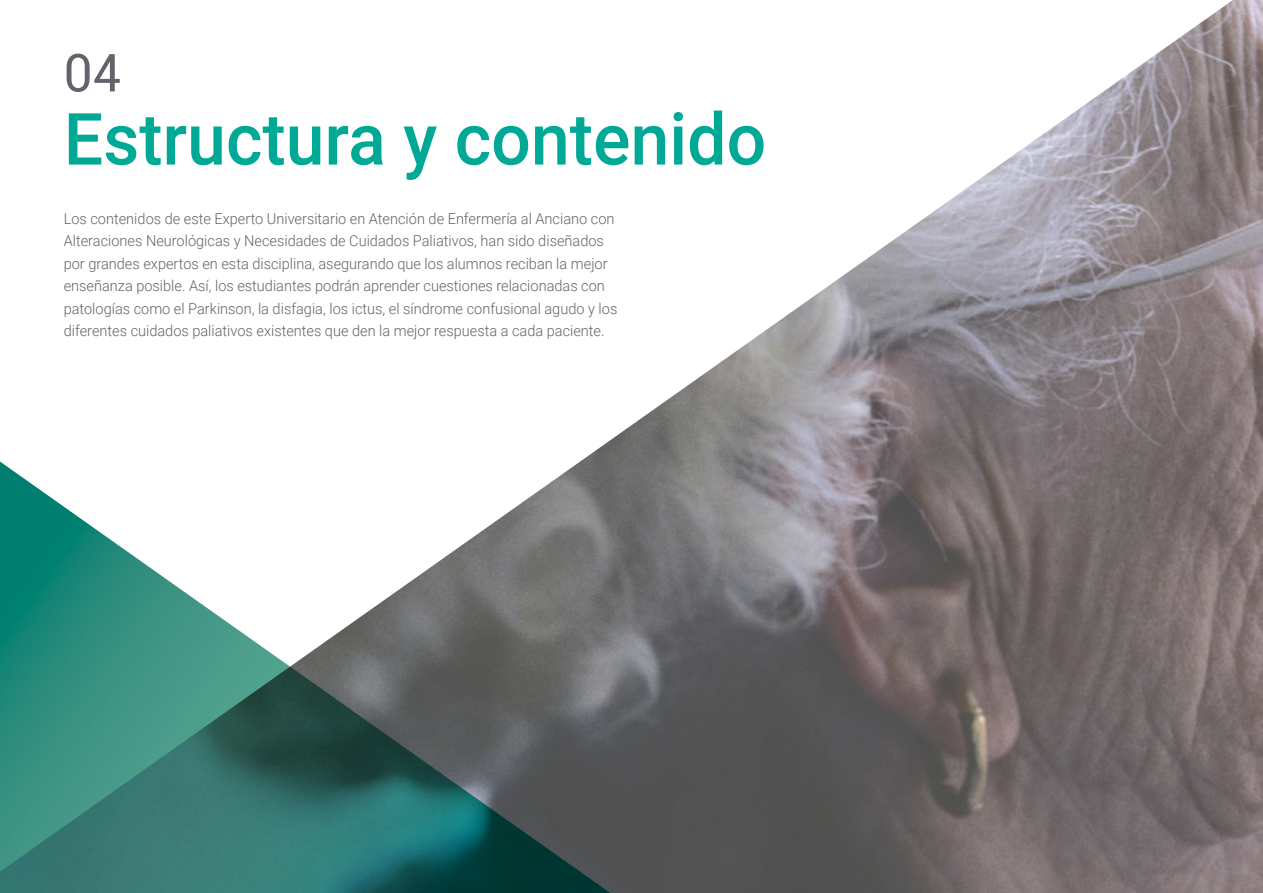
<style>
.page{position:relative;width:1263px;height:893px;background:#fff}
.page>*{position:absolute;margin:0;border:0;box-sizing:border-box;transform-origin:0 0}
.t1{font:500 72px "Roboto";color:#00a996}
.t2{font:52.5px "Roboto";color:#61646a}
.t3{font:300 15px/22.5px "Roboto";color:#61646a}
</style>
<div class="page">
<img style="left:602px;top:0;width:661px;height:893px">
<svg style="left:0;top:446px;width:640px;height:447px"></svg>
<h2 class="t2" style="left:64px;top:36px;width:59px">04</h2>
<h1 class="t1" style="left:64px;top:89px;width:704px">Estructura y contenido</h1>
<p class="t3" style="left:64px;top:207px;width:555px">Los contenidos de este Experto Universitario en Atención de Enfermería al Anciano con Alteraciones Neurológicas y Necesidades de Cuidados Paliativos, han sido diseñados por grandes expertos en esta disciplina, asegurando que los alumnos reciban la mejor enseñanza posible. Así, los estudiantes podrán aprender cuestiones relacionadas con patologías como el Parkinson, la disfagia, los ictus, el síndrome confusional agudo y los diferentes cuidados paliativos existentes que den la mejor respuesta a cada paciente.</p>
</div>
